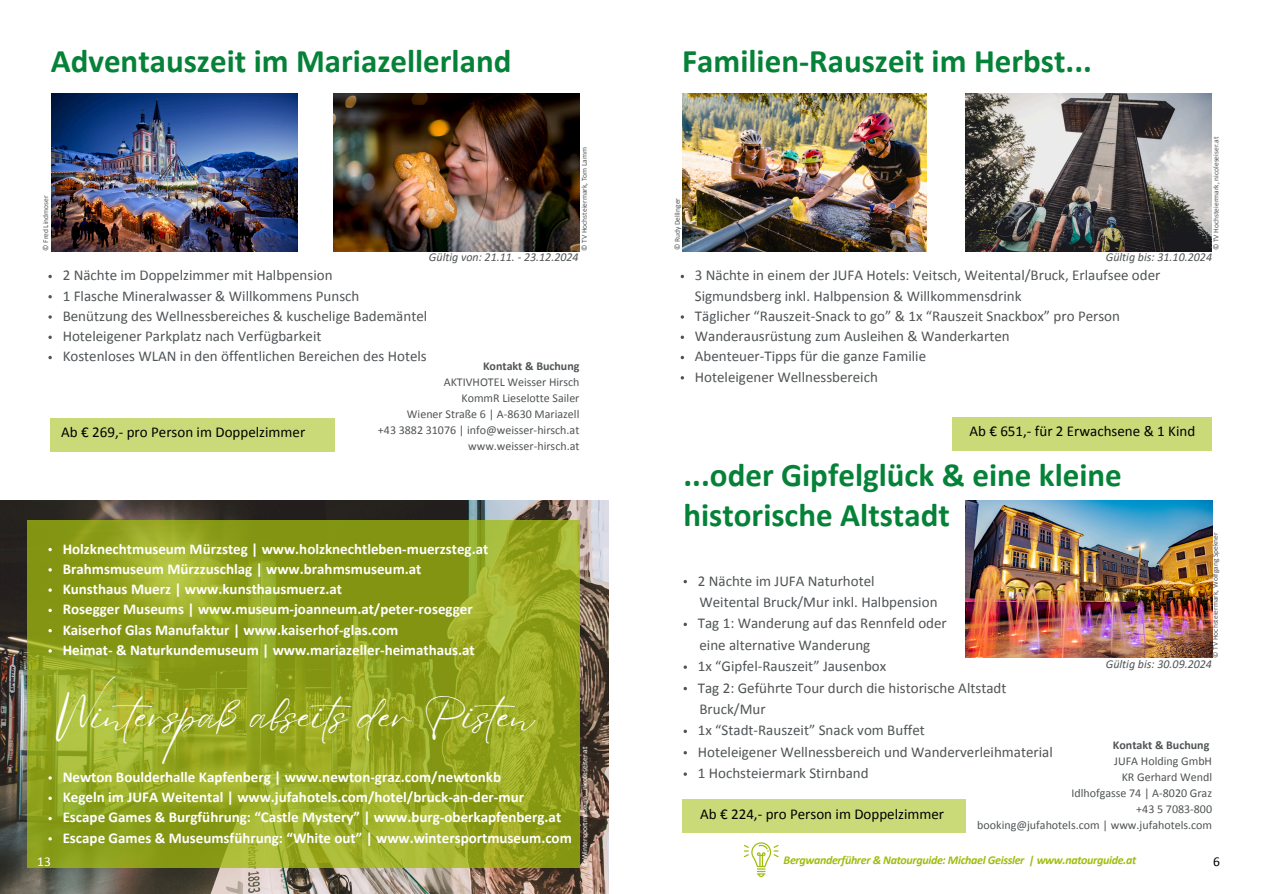
<style>
.page{position:relative;width:1263px;height:894px;background:#fff}
.page>*{position:absolute;margin:0;border:0;box-sizing:border-box;transform-origin:0 0}
.t1{font:42.15px "Eyesome Script";color:#fff}
.t2{font:700 33px/39.3px "Calibri";color:#058238}
.t3{font:15px/20.2px "Calibri";color:#505456}
.t4{font:700 15px "Calibri";color:#fff}
.t5{font:15px "Calibri";color:#000}
.t6{font:13.5px "Calibri";color:#fff}
.t7{font:13.5px "Calibri";color:#000}
.t8{font:12px/16px "Calibri";color:#505456;text-align:right}
.t9{font:italic 12px "Calibri";color:#505456}
.t10{font:italic 700 12px "Calibri";letter-spacing:-.03em;color:#a2bc0e}
.t11{font:7.5px "Calibri";color:#505456}
.t12{font:7.5px "Calibri";color:#fff}
.s1{font-weight:700}
</style>
<div class="page">
<img style="left:682px;top:94px;width:244px;height:157px">
<img style="left:966px;top:94px;width:246px;height:157px">
<svg style="left:744px;top:842px;width:35px;height:34px"></svg>
<svg style="left:681px;top:335px;width:3px;height:4px"></svg>
<div style="left:953px;top:417px;width:259px;height:33px;background:#cbda79"></div>
<div style="left:682px;top:799px;width:284px;height:33px;background:#cbda79"></div>
<img style="left:51px;top:94px;width:247px;height:157px">
<img style="left:333px;top:94px;width:246px;height:157px">
<svg style="left:48px;top:275px;width:4px;height:3px"></svg>
<svg style="left:48px;top:295px;width:4px;height:3px"></svg>
<svg style="left:48px;top:335px;width:4px;height:4px"></svg>
<svg style="left:48px;top:356px;width:4px;height:3px"></svg>
<div style="left:50px;top:418px;width:285px;height:33px;background:#cbda79"></div>
<img style="left:0;top:500px;width:608px;height:393px">
<svg style="left:27px;top:519px;width:553px;height:348px;background:#92a420"></svg>
<svg style="left:48px;top:547px;width:4px;height:4px"></svg>
<svg style="left:48px;top:568px;width:4px;height:3px"></svg>
<svg style="left:48px;top:588px;width:4px;height:3px"></svg>
<svg style="left:48px;top:608px;width:4px;height:4px"></svg>
<svg style="left:48px;top:628px;width:4px;height:4px"></svg>
<svg style="left:48px;top:649px;width:4px;height:3px"></svg>
<svg style="left:48px;top:776px;width:4px;height:3px"></svg>
<svg style="left:48px;top:796px;width:4px;height:3px"></svg>
<svg style="left:48px;top:816px;width:4px;height:4px"></svg>
<svg style="left:48px;top:836px;width:4px;height:4px"></svg>
<img style="left:966px;top:500px;width:246px;height:157px">
<h3 class="t2" style="left:51px;top:44px;width:462px">Adventauszeit im Mariazellerland</h3>
<p class="t11" style="left:42px;top:251px;width:57px;rotate:-90deg">© Fred Lindmoser</p>
<p class="t11" style="left:581px;top:251px;width:105px;rotate:-90deg">© TV Hochsteiermark, Tom Lamm</p>
<h2 class="t9" style="left:429px;top:252px;width:151px">Gültig von: 21.11. - 23.12.2024</h2>
<p class="t3" style="left:63px;top:266px;width:271px">2 Nächte im Doppelzimmer mit Halbpension</p>
<h5 class="t3" style="left:63px;top:287px;width:298px">1 Flasche Mineralwasser &amp; Willkommens Punsch</h5>
<h3 class="t3" style="left:63px;top:307px;width:366px">Benützung des Wellnessbereiches &amp; kuschelige Bademäntel</h3>
<p class="t3" style="left:63px;top:327px;width:260px">Hoteleigener Parkplatz nach Verfügbarkeit</p>
<p class="t3" style="left:63px;top:347px;width:366px">Kostenloses WLAN in den öffentlichen Bereichen des Hotels</p>
<p class="t8" style="left:378px;top:359px;width:203px"><span class="s1">Kontakt &amp; Buchung<br></span>AKTIVHOTEL Weisser Hirsch<br>KommR Lieselotte Sailer<br>Wiener Straße 6 | A-8630 Mariazell<br>+43 3882 31076 | info@weisser-hirsch.at www.weisser-hirsch.at</p>
<p class="t5" style="left:61px;top:426px;width:245px">Ab € 269,- pro Person im Doppelzimmer</p>
<p class="t4" style="left:63px;top:542px;width:427px">Holzknechtmuseum Mürzsteg | www.holzknechtleben-muerzsteg.at</p>
<h3 class="t4" style="left:63px;top:562px;width:360px">Brahmsmuseum Mürzzuschlag | www.brahmsmuseum.at</h3>
<p class="t4" style="left:63px;top:582px;width:281px">Kunsthaus Muerz | www.kunsthausmuerz.at</p>
<p class="t4" style="left:63px;top:603px;width:411px">Rosegger Museums | www.museum-joanneum.at/peter-rosegger</p>
<h3 class="t4" style="left:63px;top:623px;width:337px">Kaiserhof Glas Manufaktur | www.kaiserhof-glas.com</h3>
<p class="t4" style="left:63px;top:643px;width:414px">Heimat- &amp; Naturkundemuseum | www.mariazeller-heimathaus.at</p>
<h3 class="t1" style="left:54px;top:688px;width:482px">Winterspaß abseits der Pisten</h3>
<p class="t6" style="left:37px;top:855px;width:15px">13</p>
<p class="t4" style="left:63px;top:770px;width:440px">Newton Boulderhalle Kapfenberg | www.newton-graz.com/newtonkb</p>
<h5 class="t4" style="left:63px;top:790px;width:463px">Kegeln im JUFA Weitental | www.jufahotels.com/hotel/bruck-an-der-mur</h5>
<h5 class="t4" style="left:63px;top:811px;width:500px">Escape Games &amp; Burgführung: “Castle Mystery” | www.burg-oberkapfenberg.at</h5>
<h3 class="t4" style="left:63px;top:831px;width:511px">Escape Games &amp; Museumsführung: “White out” | www.wintersportmuseum.com</h3>
<p class="t12" style="left:581px;top:867px;width:122px;rotate:-90deg">© Wintersportmuseum, nicoleseiser.at</p>
<p class="t2" style="left:682px;top:44px;width:411px">Familien-Rauszeit im Herbst...</p>
<h1 class="t11" style="left:674px;top:250px;width:54px;rotate:-90deg">© Rudy Dellinger</h1>
<p class="t11" style="left:1213px;top:250px;width:115px;rotate:-90deg">© TV Hochsteiermark, nicoleseiser.at</p>
<p class="t9" style="left:1106px;top:252px;width:108px">Gültig bis: 31.10.2024</p>
<h2 class="t3" style="left:695px;top:266px;width:467px">3 Nächte in einem der JUFA Hotels: Veitsch, Weitental/Bruck, Erlaufsee oder<br>Sigmundsberg inkl. Halbpension &amp; Willkommensdrink</h2>
<p class="t3" style="left:695px;top:307px;width:427px">Täglicher “Rauszeit-Snack to go” &amp; 1x “Rauszeit Snackbox” pro Person</p>
<p class="t3" style="left:695px;top:327px;width:316px">Wanderausrüstung zum Ausleihen &amp; Wanderkarten</p>
<h5 class="t3" style="left:695px;top:347px;width:233px">Abenteuer-Tipps für die ganze Familie</h5>
<p class="t3" style="left:695px;top:368px;width:184px">Hoteleigener Wellnessbereich</p>
<p class="t5" style="left:969px;top:424px;width:227px">Ab € 651,- für 2 Erwachsene &amp; 1 Kind</p>
<p class="t2" style="left:683px;top:458px;width:440px">...oder Gipfelglück &amp; eine kleine historische Altstadt</p>
<h4 class="t11" style="left:1212px;top:657px;width:127px;rotate:-90deg">© TV Hochsteiermark, Wolfgang Spekner</h4>
<p class="t3" style="left:698px;top:571px;width:178px">2 Nächte im JUFA Naturhotel</p>
<p class="t3" style="left:699px;top:593px;width:240px">Weitental Bruck/Mur inkl. Halbpension</p>
<p class="t3" style="left:698px;top:614px;width:251px">Tag 1: Wanderung auf das Rennfeld oder</p>
<h2 class="t3" style="left:699px;top:635px;width:172px">eine alternative Wanderung</h2>
<p class="t3" style="left:698px;top:657px;width:190px">1x “Gipfel-Rauszeit” Jausenbox</p>
<p class="t3" style="left:698px;top:678px;width:310px">Tag 2: Geführte Tour durch die historische Altstadt</p>
<h5 class="t3" style="left:699px;top:699px;width:68px">Bruck/Mur</h5>
<p class="t3" style="left:698px;top:721px;width:229px">1x “Stadt-Rauszeit” Snack vom Buffet</p>
<p class="t3" style="left:698px;top:742px;width:356px">Hoteleigener Wellnessbereich und Wanderverleihmaterial</p>
<p class="t3" style="left:698px;top:764px;width:172px">1 Hochsteiermark Stirnband</p>
<p class="t9" style="left:1106px;top:658px;width:108px">Gültig bis: 30.09.2024</p>
<p class="t8" style="left:977px;top:738px;width:236px"><span class="s1">Kontakt &amp; Buchung<br></span>JUFA Holding GmbH<br>KR Gerhard Wendl<br>Idlhofgasse 74 | A-8020 Graz<br>+43 5 7083-800<br>booking@jufahotels.com | www.jufahotels.com</p>
<p class="t5" style="left:700px;top:807px;width:245px">Ab € 224,- pro Person im Doppelzimmer</p>
<p class="t10" style="left:784px;top:854px;width:354px">Bergwanderführer &amp; Natourguide: Michael Geissler | www.natourguide.at</p>
<p class="t7" style="left:1213px;top:855px;width:8px">6</p>
</div>
